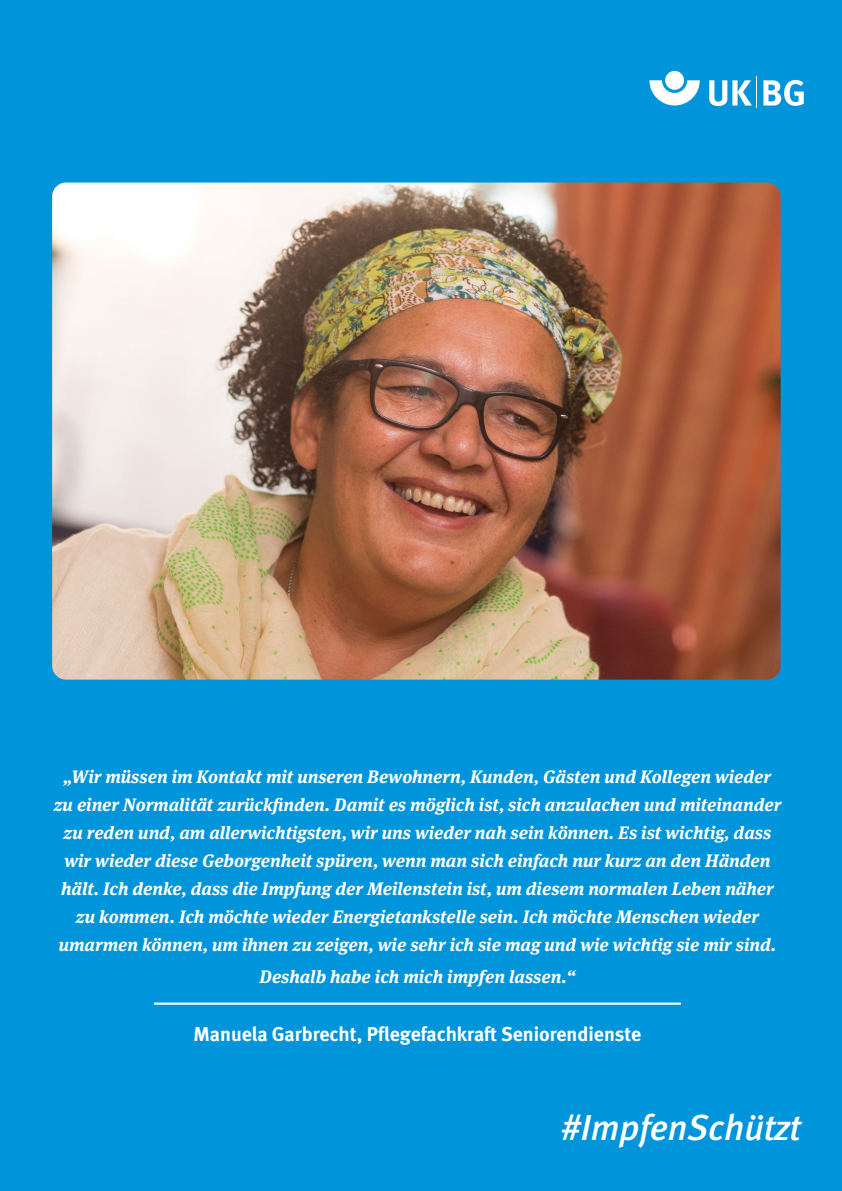
<style>
.page{position:relative;width:842px;height:1191px;background:#0095db}
.page>*{position:absolute;margin:0;border:0;box-sizing:border-box;transform-origin:0 0}
.t1{font:italic 500 36px "DGUV Meta";color:#fff}
.t2{font:700 20px "DGUV Meta";color:#fff}
.t3{font:italic 700 18px/28px "DGUV Meta Serif";color:#fff;text-align:center}
</style>
<div class="page">
<svg style="left:649px;top:80px;width:51px;height:25px"></svg>
<div style="left:665px;top:71px;width:19px;height:19px;background:#fff;border-radius:50%"></div>
<svg style="left:709px;top:80px;width:43px;height:26px"></svg>
<svg style="left:763px;top:80px;width:41px;height:26px"></svg>
<hr style="left:756px;top:77px;width:1px;height:31px;background:#fff">
<hr style="left:154px;top:1002px;width:527px;height:2px;background:#fff">
<img style="left:0;top:129px;width:834px;height:604px">
<div style="left:423px;top:1093px;width:419px;height:75px;background:#0095db"></div>
<p class="t3" style="left:54px;top:763px;width:729px">„Wir müssen im Kontakt mit unseren Bewohnern, Kunden, Gästen und Kollegen wieder zu einer Normalität zurückfinden. Damit es möglich ist, sich anzulachen und miteinander zu reden und, am allerwichtigsten, wir uns wieder nah sein können. Es ist wichtig, dass wir wieder diese Geborgenheit spüren, wenn man sich einfach nur kurz an den Händen hält. Ich denke, dass die Impfung der Meilenstein ist, um diesem normalen Leben näher zu kommen. Ich möchte wieder Energietankstelle sein. Ich möchte Menschen wieder umarmen können, um ihnen zu zeigen, wie sehr ich sie mag und wie wichtig sie mir sind.</p>
<p class="t3" style="left:259px;top:963px;width:317px">Deshalb habe ich mich impfen lassen.“</p>
<p class="t2" style="left:194px;top:1022px;width:449px">Manuela Garbrecht, Pflegefachkraft Seniorendienste</p>
<h1 class="t1" style="left:561px;top:1106px;width:241px">#ImpfenSchützt</h1>
</div>
